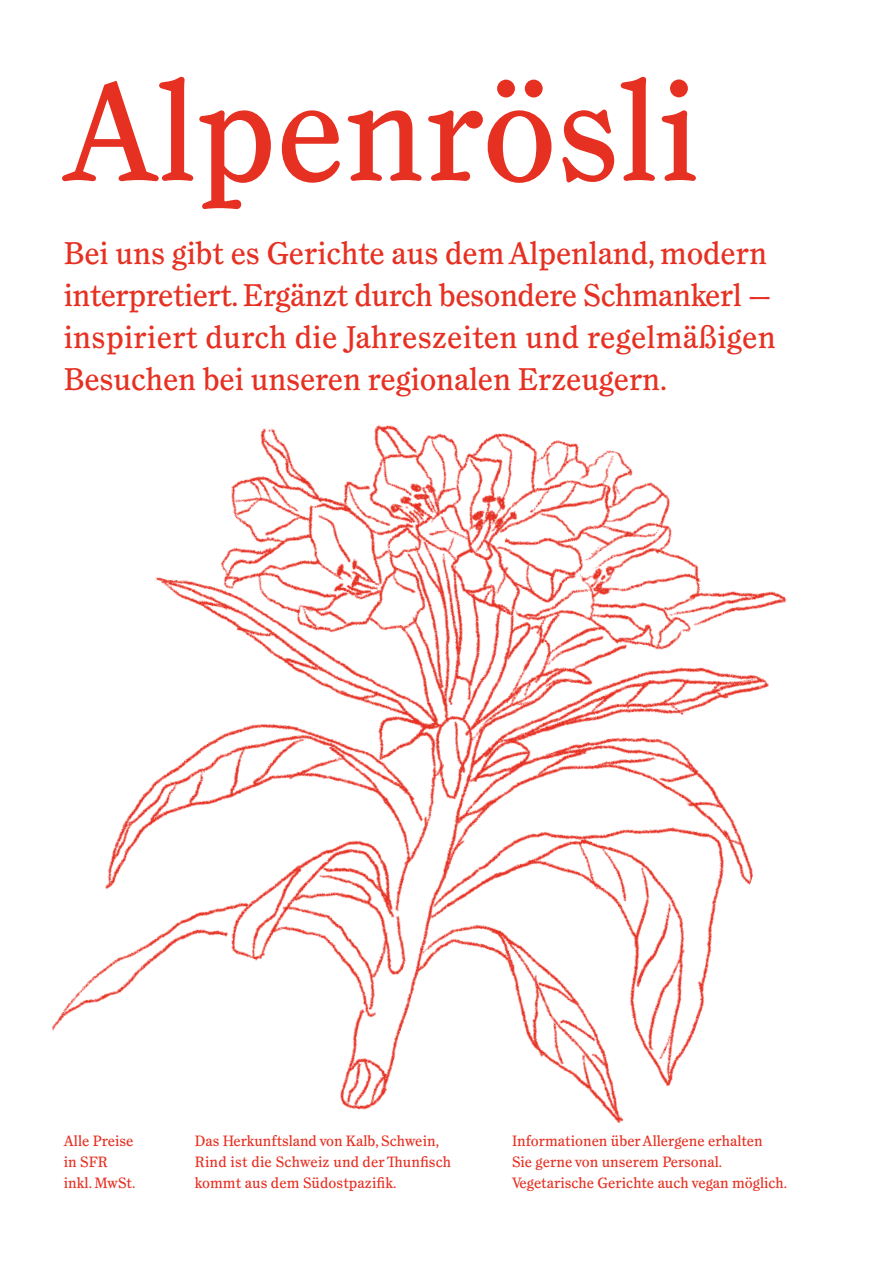
<style>
.page{position:relative;width:893px;height:1263px;background:#fff}
.page>*{position:absolute;margin:0;border:0;box-sizing:border-box;transform-origin:0 0}
.t1{font:140.55px "Rungli";color:#e63022}
.Gericht{font:31.5px/42px "Rungli";letter-spacing:-.005em;color:#e63022}
.Zusatz___Extras{font:15px/21px "Rungli";color:#e63022}
</style>
<div class="page">
<img style="left:51px;top:425px;width:736px;height:699px">
<p class="t1" style="left:64px;top:45px;width:637px">Alpenrösli</p>
<p class="Gericht" style="left:64px;top:233px;width:714px">Bei uns gibt es Gerichte aus dem Alpenland, modern interpretiert. Ergänzt durch besondere Schmankerl — inspiriert durch die Jahreszeiten und regelmäßigen Besuchen bei unseren regionalen Erzeugern.</p>
<p class="Zusatz___Extras" style="left:64px;top:1131px;width:71px">Alle Preise</p>
<p class="Zusatz___Extras" style="left:64px;top:1152px;width:45px">in SFR</p>
<p class="Zusatz___Extras" style="left:64px;top:1173px;width:73px">inkl. MwSt.</p>
<p class="Zusatz___Extras" style="left:195px;top:1131px;width:258px">Das Herkunftsland von Kalb, Schwein,<br>Rind ist die Schweiz und der Thunfisch kommt aus dem Südostpazifik.</p>
<p class="Zusatz___Extras" style="left:512px;top:1131px;width:252px">Informationen über Allergene erhalten<br>Sie gerne von unserem Personal.</p>
<p class="Zusatz___Extras" style="left:512px;top:1173px;width:277px">Vegetarische Gerichte auch vegan möglich.</p>
</div>
